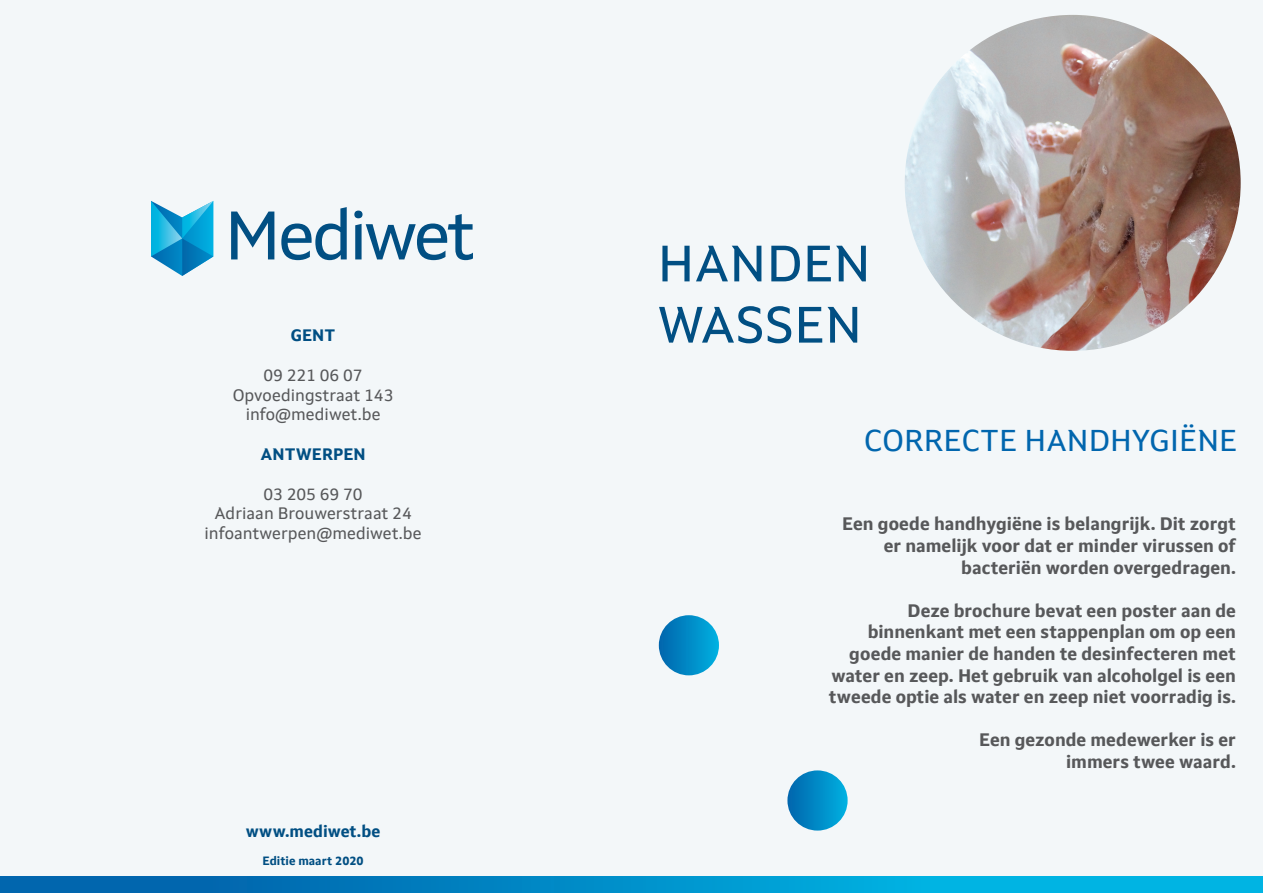
<style>
.page{position:relative;width:1263px;height:893px;background:#f3f7f9}
.page>*{position:absolute;margin:0;border:0;box-sizing:border-box;transform-origin:0 0}
.t1{font:51px/61.2px "Setimo";color:#014f83}
.t2{font:30px "Setimo";color:#0166ae}
.t3{font:700 18px/21.6px "Setimo";color:#57585a;text-align:right}
.t4{font:16.5px/19.8px "Setimo";color:#57585a;text-align:center}
.t5{font:700 16.5px "Setimo";color:#014f83}
.t6{font:700 12px "Setimo";color:#014f83}
</style>
<div class="page">
<img style="left:905px;top:15px;width:336px;height:336px;border-radius:168px">
<svg style="left:231px;top:212px;width:43px;height:47px"></svg>
<svg style="left:281px;top:207px;width:66px;height:53px"></svg>
<svg style="left:354px;top:211px;width:119px;height:49px"></svg>
<svg style="left:151px;top:201px;width:62px;height:75px"></svg>
<div style="left:0;top:876px;width:1263px;height:17px;background:linear-gradient(to right,#015ca7,#00c4ee)"></div>
<div style="left:659px;top:615px;width:60px;height:60px;background:linear-gradient(to right,#0166ad,#03b0e0);border-radius:30px"></div>
<svg style="left:787px;top:770px;width:61px;height:61px;background:#098ec8"></svg>
<p class="t5" style="left:291px;top:325px;width:46px">GENT</p>
<p class="t4" style="left:233px;top:365px;width:162px">09 221 06 07<br>Opvoedingstraat 143 info@mediwet.be</p>
<p class="t5" style="left:261px;top:444px;width:107px">ANTWERPEN</p>
<p class="t4" style="left:205px;top:484px;width:218px">03 205 69 70<br>Adriaan Brouwerstraat 24 infoantwerpen@mediwet.be</p>
<p class="t5" style="left:246px;top:821px;width:136px">www.mediwet.be</p>
<p class="t6" style="left:262px;top:854px;width:103px">Editie maart 2020</p>
<h1 class="t1" style="left:657px;top:232px;width:215px">HANDEN<br>WASSEN</h1>
<h2 class="t2" style="left:864px;top:423px;width:375px">CORRECTE HANDHYGIËNE</h2>
<p class="t3" style="left:842px;top:513px;width:395px">Een goede handhygiëne is belangrijk. Dit zorgt er namelijk voor dat er minder virussen of bacteriën worden overgedragen.</p>
<p class="t3" style="left:829px;top:599px;width:408px">Deze brochure bevat een poster aan de binnenkant met een stappenplan om op een goede manier de handen te desinfecteren met water en zeep. Het gebruik van alcoholgel is een tweede optie als water en zeep niet voorradig is.</p>
<p class="t3" style="left:979px;top:729px;width:258px">Een gezonde medewerker is er immers twee waard.</p>
</div>
